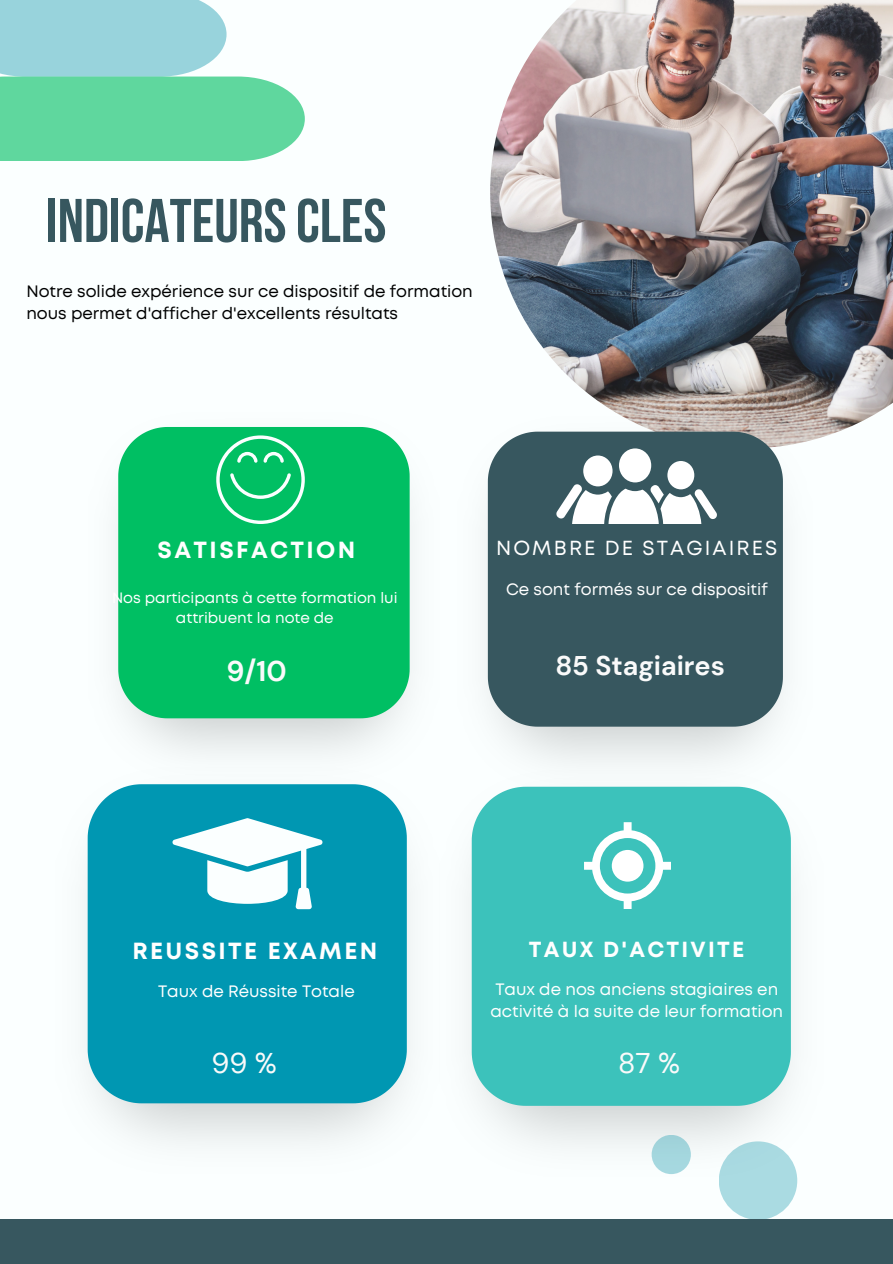
<style>
.page{position:relative;width:893px;height:1264px;background:#fff}
.page>*{position:absolute;margin:0;border:0;box-sizing:border-box;transform-origin:0 0}
.t1{font:61.5px "Bebas Neue Cyrillic";color:#37575f}
.t2{font:28.5px "DM Sans";color:#fafafa}
.t3{font:700 28.5px "DM Sans";color:#fafafa}
.t4{font:700 27px "DM Sans";color:#fafafa}
.t5{font:700 23.25px "Mont";letter-spacing:.105em;color:#fff}
.t6{font:700 21.75px "Mont";letter-spacing:.105em;color:#fff}
.t7{font:20.25px "Mont";letter-spacing:.105em;color:#fff}
.t8{font:16.5px/22.5px "Mont";color:#fff}
.t9{font:16.5px/22.5px "Mont";color:#000}
.t10{font:15px/20.2px "Mont";color:#fff;text-align:center}
</style>
<div class="page">
<div style="left:0;top:0;width:892px;height:1263px;background:#fbffff"></div>
<img style="left:134px;top:468px;width:276px;height:285px">
<div style="left:118px;top:427px;width:291px;height:291px;background:#00bf63"></div>
<img style="left:490px;top:0;width:402px;height:440px">
<img style="left:487px;top:416px;width:325px;height:346px">
<div style="left:488px;top:431px;width:294px;height:295px;background:#37575f"></div>
<div style="left:88px;top:784px;width:319px;height:319px;background:#0097b2"></div>
<img style="left:489px;top:831px;width:308px;height:343px">
<div style="left:471px;top:786px;width:319px;height:319px;background:#3cc2bb"></div>
<div style="left:619px;top:448px;width:32px;height:34px;background:#fff;border-radius:50%"></div>
<div style="left:667px;top:461px;width:27px;height:28px;background:#fff;border-radius:50%"></div>
<div style="left:583px;top:455px;width:29px;height:31px;background:#fff;border-radius:50%"></div>
<svg style="left:554px;top:482px;width:164px;height:42px"></svg>
<svg style="left:584px;top:822px;width:86px;height:86px"></svg>
<svg style="left:216px;top:435px;width:89px;height:89px;background:#2bca7e"></svg>
<svg style="left:172px;top:818px;width:150px;height:91px"></svg>
<svg style="left:0;top:0;width:305px;height:161px"></svg>
<div style="left:651px;top:1134px;width:39px;height:40px;background:#a4d7de;border-radius:50%"></div>
<div style="left:718px;top:1141px;width:79px;height:78px;background:#aadbe2;border-radius:50%"></div>
<div style="left:0;top:1219px;width:892px;height:44px;background:#37575f"></div>
<p class="t1" style="left:46px;top:196px;width:342px">INDICATEURSCLES</p>
<h1 class="t9" style="left:26px;top:281px;width:448px">Notre solide expérience sur ce dispositif de formation nous permet d'afficher d'excellents résultats</h1>
<p class="t5" style="left:158px;top:541px;width:199px">SATISFACTION</p>
<p class="t7" style="left:496px;top:540px;width:283px">NOMBRE DE STAGIAIRES</p>
<p class="t10" style="left:112px;top:588px;width:287px">Nos participants à cette formation lui attribuent la note de</p>
<h2 class="t8" style="left:506px;top:579px;width:263px">Ce sont formés sur ce dispositif</h2>
<h5 class="t3" style="left:226px;top:652px;width:62px">9/10</h5>
<p class="t4" style="left:555px;top:648px;width:171px">85 Stagiaires</p>
<p class="t5" style="left:132px;top:942px;width:246px">REUSSITE EXAMEN</p>
<h4 class="t6" style="left:529px;top:941px;width:217px">TAUX D'ACTIVITE</h4>
<p class="t8" style="left:158px;top:980px;width:198px">Taux de Réussite Totale</p>
<p class="t8" style="left:490px;top:978px;width:294px">Taux de nos anciens stagiaires en activité à la suite de leur formation</p>
<h2 class="t2" style="left:211px;top:1044px;width:67px">99 %</h2>
<p class="t2" style="left:618px;top:1044px;width:64px">87 %</p>
</div>
